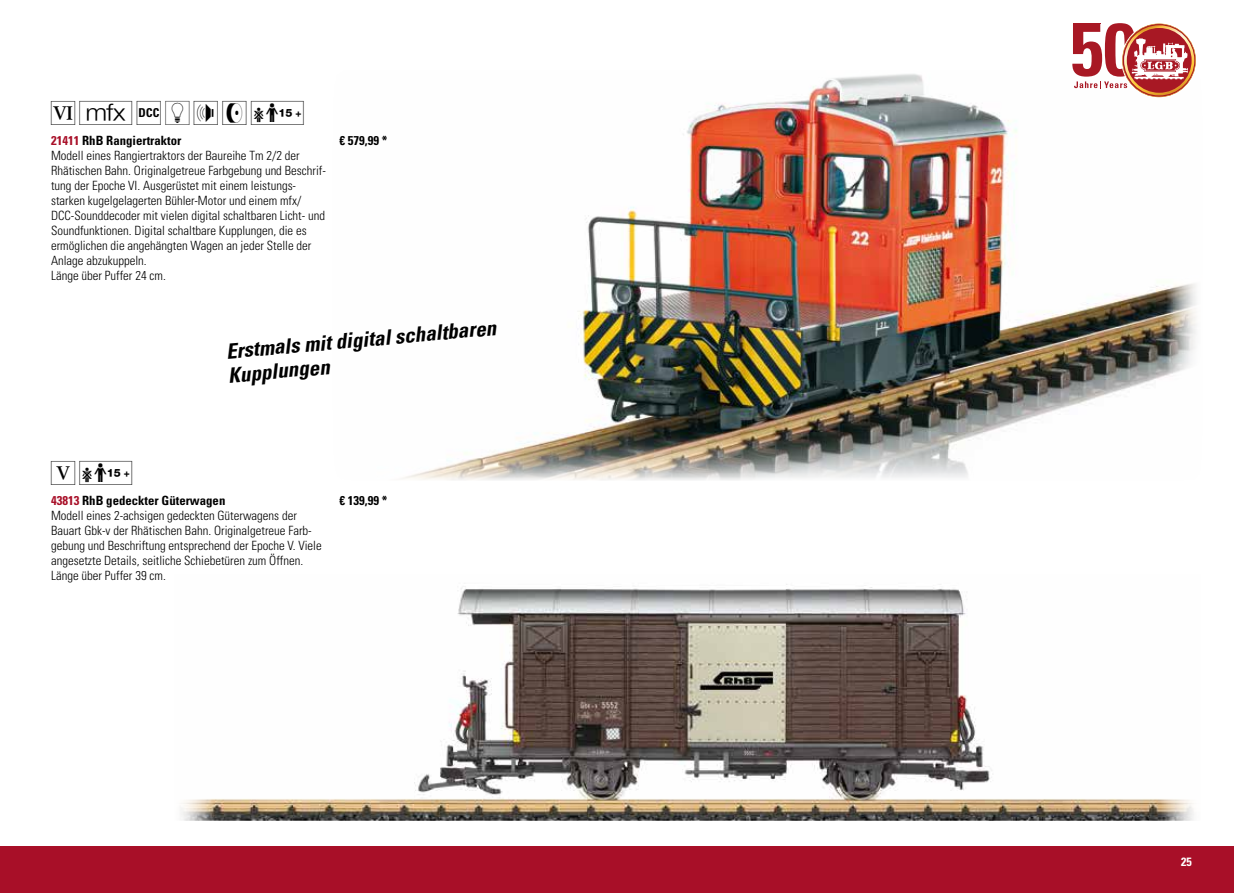
<style>
.page{position:relative;width:1234px;height:893px;background:#fff}
.page>*{position:absolute;margin:0;border:0;box-sizing:border-box;transform-origin:0 0}
.t1{font:30px "LGB Piktos";color:#000}
.t2{font:italic 700 condensed 21px/24px "Univers LT Std";color:#000}
.t3{font:300 condensed 12.75px/15px "Univers LT Std";color:#000}
.t4{font:700 condensed 12.75px "Univers";color:#000}
.t5{font:700 condensed 12.75px "Univers LT Std";color:#000}
.t6{font:700 condensed 12px "Univers LT Std";color:#fff}
.s1{color:#a80f28}
</style>
<div class="page">
<div style="left:0;top:846px;width:1233px;height:47px;background:#a80f28"></div>
<img style="left:180px;top:584px;width:1014px;height:236px">
<img style="left:403px;top:74px;width:793px;height:406px">
<svg style="left:1071px;top:23px;width:124px;height:74px"></svg>
<p class="t1" style="left:51px;top:97px;width:259px">6HKEFJG</p>
<p class="t4" style="left:51px;top:133px;width:132px"><span class="s1">21411</span> RhB Rangiertraktor</p>
<p class="t3" style="left:51px;top:148px;width:276px">Modell eines Rangiertraktors der Baureihe Tm 2/2 der Rhätischen Bahn. Originalgetreue Farbgebung und Beschrif&shy;tung der Epoche VI. Ausgerüstet mit einem leistungs&shy;starken kugelgelagerten Bühler-Motor und einem mfx/ DCC-Sounddecoder mit vielen digital schaltbaren Licht- und Soundfunktionen. Digital schaltbare Kupplungen, die es ermöglichen die angehängten Wagen an jeder Stelle der Anlage abzukuppeln.<br>Länge über Puffer 24 cm.</p>
<p class="t5" style="left:339px;top:133px;width:50px">€ 579,99 *</p>
<p class="t1" style="left:51px;top:457px;width:87px">5G</p>
<p class="t2" style="left:225px;top:339px;width:272px;rotate:-5deg">Erstmals mit digital schaltbaren<br>Kupplungen</p>
<p class="t4" style="left:51px;top:493px;width:176px"><span class="s1">43813</span> RhB gedeckter Güterwagen</p>
<p class="t3" style="left:51px;top:508px;width:272px">Modell eines 2-achsigen gedeckten Güterwagens der Bauart Gbk-v der Rhätischen Bahn. Originalgetreue Farb&shy;gebung und Beschriftung entsprechend der Epoche V. Viele angesetzte Details, seitliche Schiebetüren zum Öffnen.<br>Länge über Puffer 39 cm.</p>
<p class="t5" style="left:339px;top:493px;width:50px">€ 139,99 *</p>
<p class="t6" style="left:1180px;top:854px;width:12px">25</p>
</div>
